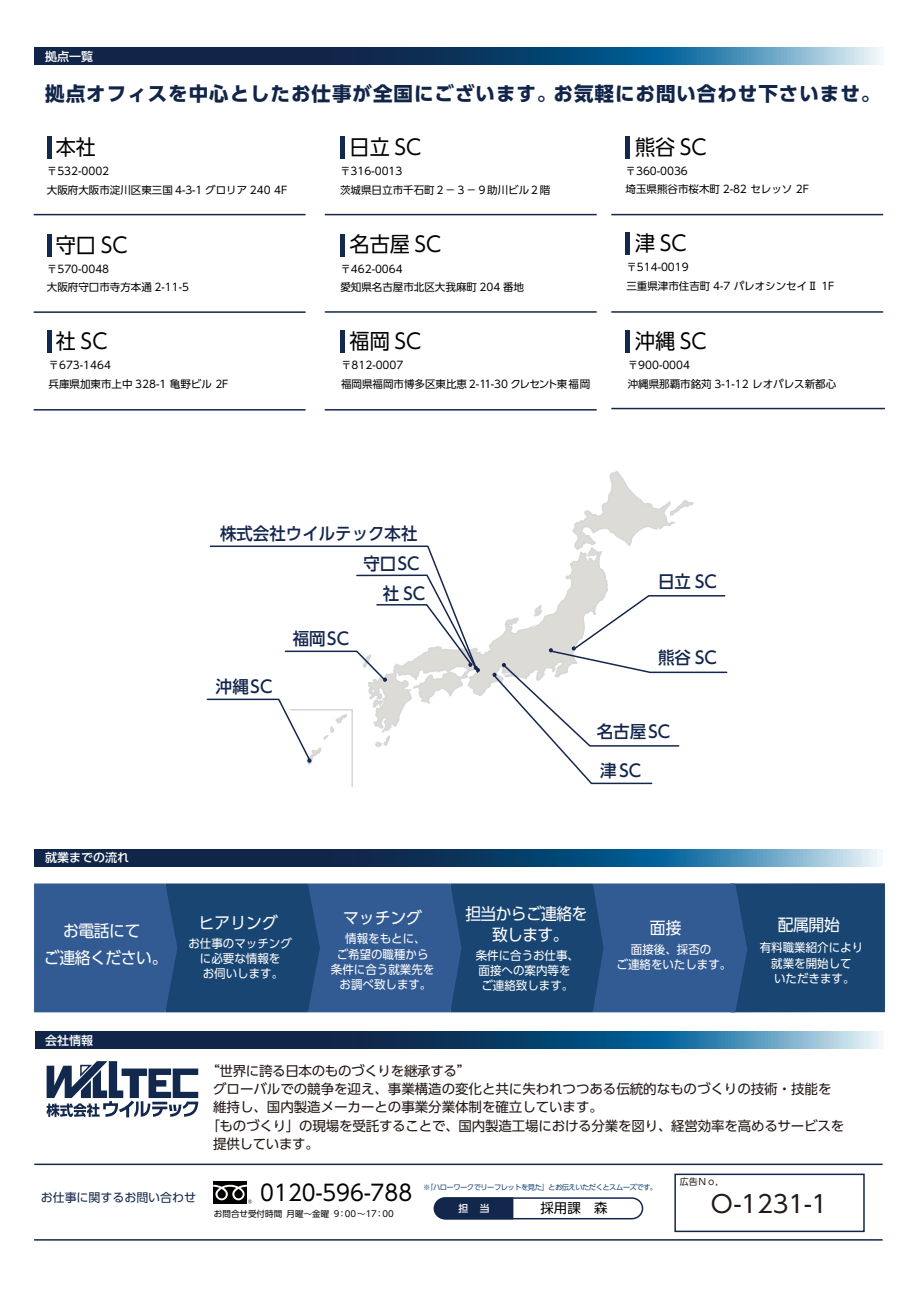
<style>
.page{position:relative;width:919px;height:1289px;background:#fff}
.page>*{position:absolute;margin:0;border:0;box-sizing:border-box;transform-origin:0 0}
.t1{font:24px "UD Shin Go Pro";color:#221815}
.t2{font:21.9px "UD Shin Go Pro";color:#040000;scale:.96 1}
.t3{font:21px "UD Shin Go Pro";color:#040000;scale:.96 1}
.t4{font:700 19.5px "UD Shin Go Pro";letter-spacing:.05em;color:#112549}
.t5{font:500 17.1px "UD Shin Go Pro";color:#14264d;scale:.96 1}
.t6{font:16.5px/27px "UD Shin Go Pro";letter-spacing:-.025em;color:#fff;text-align:center;scale:.96 1}
.t7{font:13.5px "UD Shin Go Pro";letter-spacing:-.005em;color:#221815}
.t8{font:13.5px "UD Shin Go Pro";letter-spacing:-.025em;color:#221815}
.t9{font:13.35px "UD Shin Go Pro";color:#040000}
.t10{font:12px/15px "UD Shin Go Pro";color:#fff;text-align:center;scale:.96 1}
.t11{font:500 12px "UD Shin Go Pro";color:#fff}
.t12{font:12px "UD Shin Go Pro";letter-spacing:-.005em;color:#13284d}
.t13{font:10.5px/18.3px "UD Shin Go Pro";color:#040000}
.t14{font:500 9.75px "UD Shin Go Pro";color:#fff}
.t15{font:9px "UD Shin Go Pro";color:#221815}
.t16{font:8.55px "UD Shin Go Pro";color:#040000}
.t17{font:7.35px "UD Shin Go Pro";letter-spacing:-.075em;color:#194572}
</style>
<div class="page">
<svg style="left:35px;top:1031px;width:846px;height:17px;background:#255075"></svg>
<div style="left:213px;top:1181px;width:34px;height:22px;background:#040000"></div>
<svg style="left:213px;top:1184px;width:39px;height:19px"></svg>
<div style="left:433px;top:1197px;width:210px;height:22px;border:2px solid #13274d;border-radius:11px"></div>
<svg style="left:434px;top:1197px;width:79px;height:22px;background:#1a2d52"></svg>
<hr style="left:34px;top:1163px;width:848px;height:2px;background:#13274d">
<hr style="left:34px;top:1239px;width:848px;height:1px;background:#13274d">
<div style="left:674px;top:1173px;width:190px;height:59px;border:2px solid #13274d"></div>
<svg style="left:46px;top:1061px;width:152px;height:56px"></svg>
<svg style="left:206px;top:471px;width:522px;height:316px"></svg>
<svg style="left:34px;top:849px;width:846px;height:17px;background:#255076"></svg>
<svg style="left:34px;top:883px;width:850px;height:129px;background:#265082"></svg>
<hr style="left:34px;top:214px;width:271px;height:1px;background:#13274d">
<hr style="left:611px;top:214px;width:272px;height:1px;background:#13274d">
<hr style="left:325px;top:214px;width:271px;height:1px;background:#13274d">
<hr style="left:325px;top:311px;width:271px;height:2px;background:#13274d">
<hr style="left:34px;top:311px;width:271px;height:2px;background:#13274d">
<hr style="left:611px;top:311px;width:272px;height:2px;background:#13274d">
<hr style="left:34px;top:409px;width:271px;height:1px;background:#13274d">
<hr style="left:325px;top:409px;width:271px;height:1px;background:#13274d">
<hr style="left:611px;top:408px;width:273px;height:1px;background:#13274d">
<hr style="left:47px;top:137px;width:4px;height:22px;background:#13284d">
<hr style="left:340px;top:137px;width:4px;height:22px;background:#13284d">
<div style="left:625px;top:137px;width:5px;height:22px;background:#13284d"></div>
<hr style="left:47px;top:235px;width:4px;height:22px;background:#13284d">
<hr style="left:340px;top:234px;width:4px;height:22px;background:#13284d">
<div style="left:625px;top:233px;width:5px;height:22px;background:#13284d"></div>
<hr style="left:47px;top:330px;width:4px;height:22px;background:#13284d">
<hr style="left:340px;top:330px;width:4px;height:22px;background:#13284d">
<div style="left:625px;top:331px;width:5px;height:22px;background:#13284d"></div>
<svg style="left:35px;top:47px;width:845px;height:17px;background:#255076"></svg>
<p class="t11" style="left:45px;top:47px;width:49px">拠点一覧</p>
<h3 class="t4" style="left:45px;top:78px;width:836px">拠点オフィスを中心としたお仕事が全国にございます。お気軽にお問い合わせ下さいませ。</h3>
<h3 class="t3" style="left:56px;top:130px;width:43px">本社</h3>
<p class="t13" style="left:47px;top:162px;width:242px">〒532-0002<br>大阪府大阪市淀川区東三国 4-3-1 グロリア 240 4F</p>
<h3 class="t3" style="left:56px;top:228px;width:76px">守口 SC</h3>
<p class="t13" style="left:47px;top:260px;width:143px">〒570-0048<br>大阪府守口市寺方本通 2-11-5</p>
<h3 class="t3" style="left:56px;top:324px;width:55px">社 SC</h3>
<p class="t13" style="left:49px;top:356px;width:181px">〒673-1464<br>兵庫県加東市上中 328-1 亀野ビル 2F</p>
<h3 class="t3" style="left:349px;top:130px;width:76px">日立 SC</h3>
<p class="t13" style="left:340px;top:162px;width:211px">〒316-0013<br>茨城県日立市千石町２－３－９助川ビル２階</p>
<h3 class="t3" style="left:349px;top:227px;width:97px">名古屋 SC</h3>
<p class="t13" style="left:340px;top:259px;width:185px">〒462-0064<br>愛知県名古屋市北区大我麻町 204 番地</p>
<h3 class="t3" style="left:349px;top:324px;width:76px">福岡 SC</h3>
<p class="t13" style="left:341px;top:356px;width:250px">〒812-0007<br>福岡県福岡市博多区東比恵 2-11-30 クレセント東福岡</p>
<h3 class="t3" style="left:635px;top:130px;width:76px">熊谷 SC</h3>
<p class="t13" style="left:625px;top:162px;width:185px">〒360-0036<br>埼玉県熊谷市桜木町 2-82 セレッソ 2F</p>
<h3 class="t3" style="left:635px;top:226px;width:55px">津 SC</h3>
<p class="t13" style="left:626px;top:258px;width:210px">〒514-0019<br>三重県津市住吉町 4-7 パレオシンセイⅡ 1F</p>
<h3 class="t3" style="left:635px;top:324px;width:76px">沖縄 SC</h3>
<p class="t13" style="left:627px;top:356px;width:210px">〒900-0004<br>沖縄県那覇市銘苅 3-1-12 レオパレス新都心</p>
<h3 class="t5" style="left:220px;top:519px;width:207px">株式会社ウイルテック本社</h3>
<h3 class="t5" style="left:363px;top:549px;width:60px">守口SC</h3>
<h3 class="t5" style="left:216px;top:672px;width:60px">沖縄SC</h3>
<h3 class="t5" style="left:293px;top:624px;width:60px">福岡SC</h3>
<h3 class="t5" style="left:383px;top:579px;width:46px">社 SC</h3>
<h3 class="t5" style="left:658px;top:567px;width:63px">日立 SC</h3>
<h3 class="t5" style="left:658px;top:644px;width:63px">熊谷 SC</h3>
<h3 class="t5" style="left:597px;top:717px;width:78px">名古屋SC</h3>
<p class="t11" style="left:45px;top:847px;width:86px">就業までの流れ</p>
<h3 class="t6" style="left:44px;top:917px;width:130px">お電話にて<br>ご連絡ください。</h3>
<p class="t11" style="left:45px;top:1030px;width:50px">会社情報</p>
<h3 class="t5" style="left:600px;top:757px;width:44px">津SC</h3>
<h3 class="t6" style="left:199px;top:908px;width:84px">ヒアリング</h3>
<h3 class="t6" style="left:343px;top:903px;width:84px">マッチング</h3>
<h3 class="t6" style="left:465px;top:902px;width:128px;line-height:21px">担当からご連絡を致します。</h3>
<h3 class="t6" style="left:649px;top:913px;width:34px">面接</h3>
<h3 class="t6" style="left:777px;top:911px;width:66px">配属開始</h3>
<p class="t10" style="left:331px;top:931px;width:109px">情報をもとに、<br>ご希望の職種から条件に合う就業先をお調べ致します。</p>
<p class="t10" style="left:759px;top:940px;width:109px">有料職業紹介により就業を開始して<br>いただきます。</p>
<p class="t10" style="left:188px;top:935px;width:109px">お仕事のマッチングに必要な情報を<br>お伺いします。</p>
<p class="t10" style="left:475px;top:947px;width:109px;text-align:left">条件に合うお仕事、面接への案内等をご連絡致します。</p>
<p class="t10" style="left:616px;top:941px;width:121px">面接後、採否の<br>ご連絡をいたします。</p>
<p class="t8" style="left:206px;top:1060px;width:265px">“世界に誇る日本のものづくりを継承する”</p>
<p class="t7" style="left:213px;top:1078px;width:619px">グローバルでの競争を迎え、事業構造の変化と共に失われつつある伝統的なものづくりの技術・技能を</p>
<p class="t7" style="left:213px;top:1096px;width:391px">維持し、国内製造メーカーとの事業分業体制を確立しています。</p>
<p class="t7" style="left:206px;top:1114px;width:639px">「ものづくり」の現場を受託することで、国内製造工場における分業を図り、経営効率を高めるサービスを</p>
<p class="t8" style="left:213px;top:1132px;width:107px">提供しています。</p>
<p class="t15" style="left:679px;top:1174px;width:46px">広告Ｎｏ，</p>
<h2 class="t2" style="left:260px;top:1174px;width:160px">0120-596-788</h2>
<p class="t16" style="left:214px;top:1206px;width:181px">お問合せ受付時間月曜～金曜 9：00～17：00</p>
<p class="t17" style="left:423px;top:1181px;width:235px">※「ハローワークでリーフレットを見た」とお伝えいただくとスムーズです。</p>
<p class="t14" style="left:458px;top:1199px;width:33px">担　当</p>
<p class="t9" style="left:540px;top:1197px;width:69px">採用課　森</p>
<p class="t12" style="left:41px;top:1187px;width:157px">お仕事に関するお問い合わせ</p>
<h1 class="t1" style="left:710px;top:1184px;width:119px">Ｏ-1231-1</h1>
</div>
